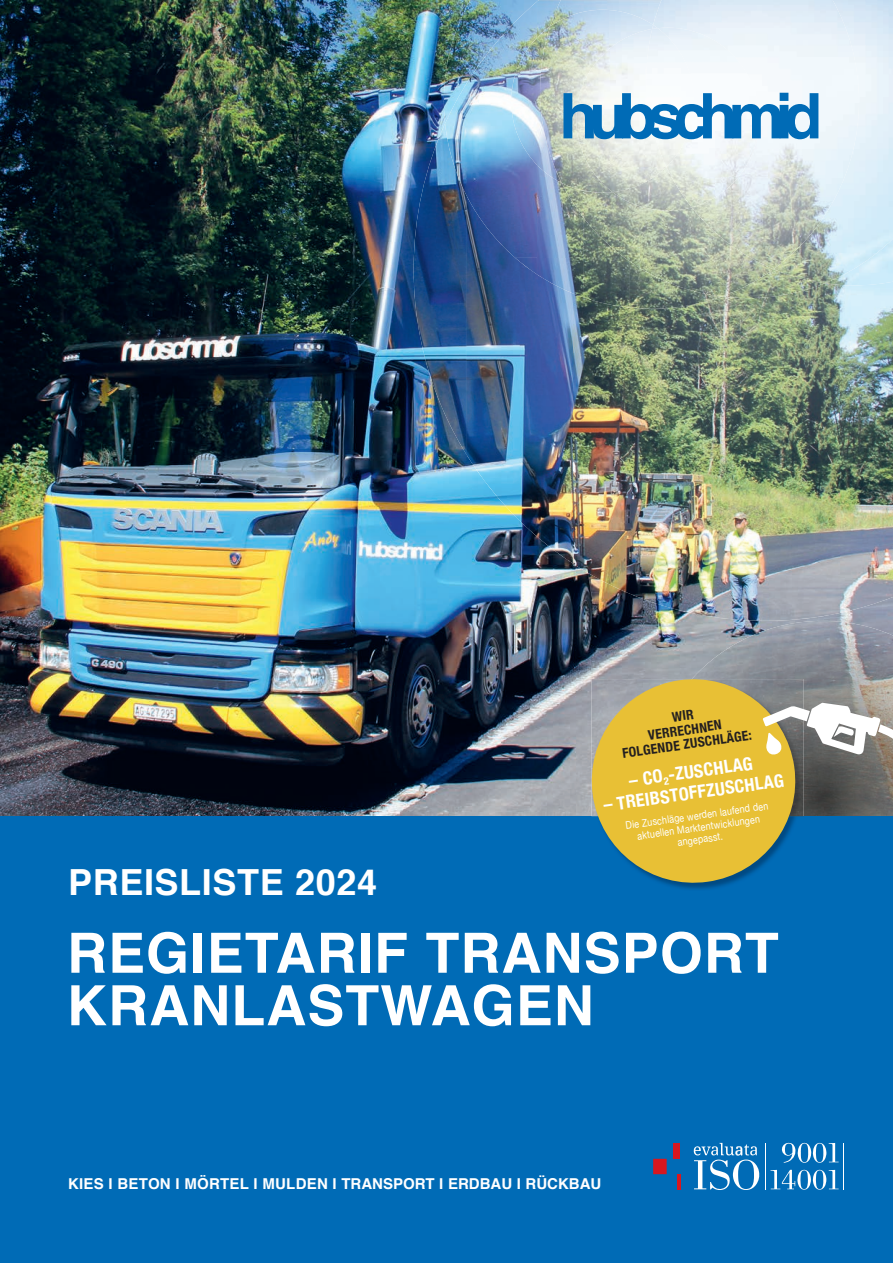
<style>
.page{position:relative;width:893px;height:1263px;background:#fff}
.page>*{position:absolute;margin:0;border:0;box-sizing:border-box;transform-origin:0 0}
.t1{font:700 55.5px/52.5px "Helvetica";letter-spacing:.02em;color:#fff}
.t2{font:700 36px "Helvetica";letter-spacing:.02em;color:#fff}
.t3{font:700 condensed 18px "Helvetica Neue";color:#fff}
.t4{font:700 15px "Helvetica";color:#fff}
.t5{font:700 condensed 13.5px/14.4px "Helvetica Neue";color:#231f20;text-align:center}
.t6{font:10.5px/12px "Helvetica Neue";color:#fff;text-align:center;scale:.85 1}
</style>
<div class="page">
<img style="left:0;top:0;width:893px;height:816px">
<img style="left:692px;top:621px;width:201px;height:195px">
<div style="left:0;top:816px;width:893px;height:447px;background:#006bb6"></div>
<svg style="left:653px;top:1159px;width:14px;height:15px"></svg>
<hr style="left:843px;top:1143px;width:1px;height:46px;background:#fff">
<div style="left:673px;top:1143px;width:7px;height:16px;background:#d7171f"></div>
<hr style="left:677px;top:1174px;width:3px;height:15px;background:#d7171f">
<hr style="left:765px;top:1143px;width:1px;height:46px;background:#fff">
<svg style="left:781px;top:1143px;width:58px;height:20px"></svg>
<svg style="left:770px;top:1169px;width:69px;height:21px"></svg>
<svg style="left:694px;top:1143px;width:66px;height:47px"></svg>
<img style="left:414px;top:123px;width:52px;height:332px">
<img style="left:466px;top:258px;width:54px;height:263px">
<img style="left:520px;top:275px;width:53px;height:289px">
<img style="left:573px;top:285px;width:267px;height:336px">
<img style="left:840px;top:285px;width:53px;height:328px">
<img style="left:722px;top:283px;width:103px;height:15px">
<img style="left:445px;top:1px;width:92px;height:257px">
<img style="left:537px;top:0;width:13px;height:26px">
<img style="left:537px;top:183px;width:46px;height:114px">
<img style="left:583px;top:247px;width:46px;height:61px">
<img style="left:514px;top:257px;width:23px;height:18px">
<img style="left:629px;top:268px;width:93px;height:41px">
<img style="left:550px;top:0;width:103px;height:10px">
<img style="left:562px;top:193px;width:77px;height:54px">
<img style="left:639px;top:211px;width:134px;height:86px">
<img style="left:611px;top:247px;width:29px;height:21px">
<img style="left:825px;top:283px;width:68px;height:2px">
<img style="left:773px;top:0;width:120px;height:283px">
<img style="left:653px;top:0;width:206px;height:269px">
<img style="left:511px;top:26px;width:29px;height:157px">
<img style="left:540px;top:10px;width:113px;height:183px">
<svg style="left:652px;top:25px;width:6px;height:3px"></svg>
<img style="left:613px;top:192px;width:79px;height:19px">
<img style="left:658px;top:28px;width:101px;height:179px">
<img style="left:576px;top:29px;width:90px;height:163px">
<img style="left:646px;top:28px;width:48px;height:139px">
<svg style="left:563px;top:93px;width:255px;height:46px"></svg>
<svg style="left:585px;top:672px;width:217px;height:217px;background:#b8ac56"></svg>
<svg style="left:763px;top:703px;width:130px;height:62px"></svg>
<p class="t5" style="left:617px;top:716px;width:132px;rotate:-8deg">WIR<br>VERRECHNEN<br>FOLGENDE ZUSCHLÄGE:</p>
<h3 class="t3" style="left:627px;top:765px;width:126px;rotate:-8deg">– CO<sub>2</sub>-ZUSCHLAG</h3>
<h3 class="t3" style="left:602px;top:790px;width:183px;rotate:-8deg">– TREIBSTOFFZUSCHLAG</h3>
<p class="t6" style="left:625px;top:820px;width:171px;rotate:-8deg">Die Zuschläge werden laufend den aktuellen Marktentwicklungen angepasst.</p>
<h2 class="t2" style="left:68px;top:853px;width:311px">PREISLISTE 2024</h2>
<h1 class="t1" style="left:67px;top:928px;width:713px">REGIETARIF TRANSPORT<br>KRANLASTWAGEN</h1>
<h3 class="t4" style="left:68px;top:1172px;width:535px">KIES I BETON I MÖRTEL I MULDEN I TRANSPORT I ERDBAU I RÜCKBAU</h3>
</div>
